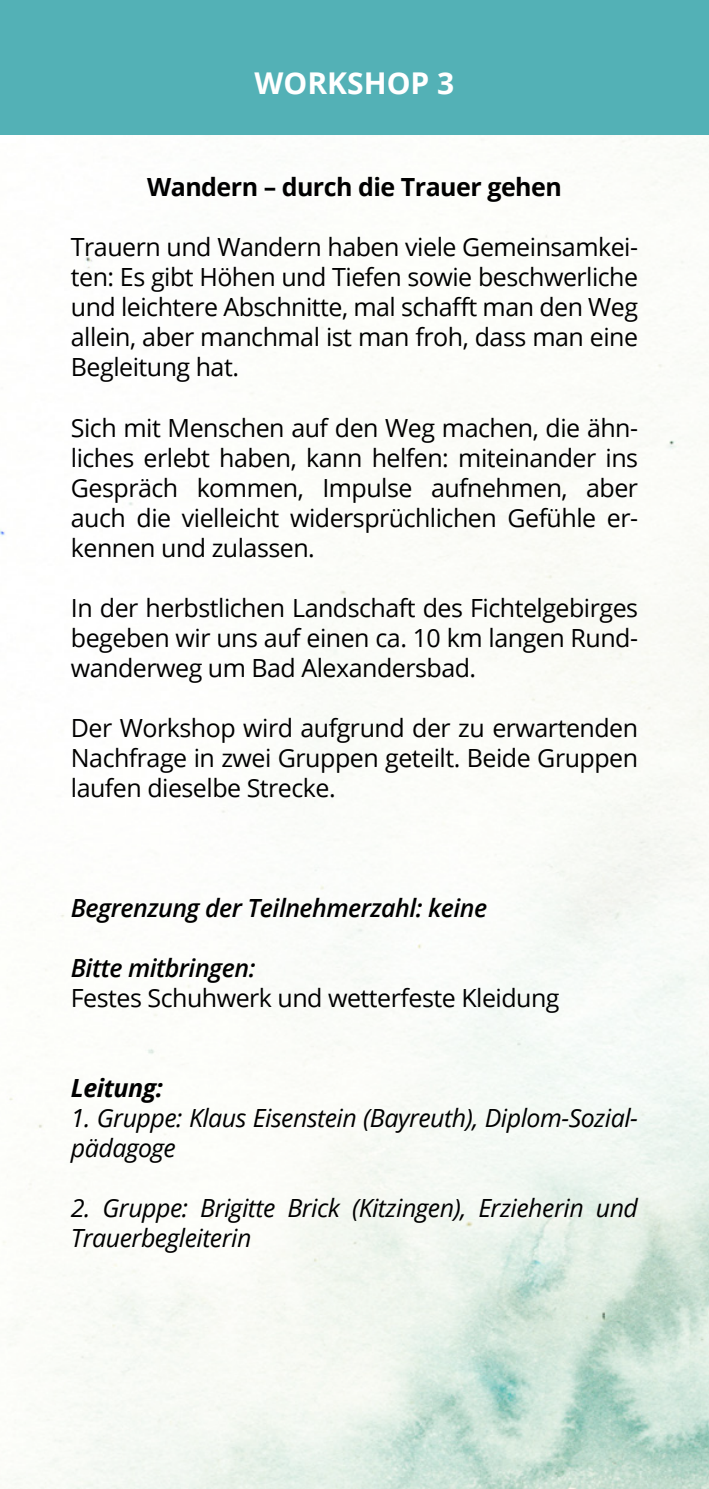
<style>
.page{position:relative;width:709px;height:1489px;background:#fff}
.page>*{position:absolute;margin:0;border:0;box-sizing:border-box;transform-origin:0 0}
.t1{font:700 30px "Open Sans";color:#fff}
.t2{font:25px/30px "Open Sans";letter-spacing:-.02em;color:#000;text-align:justify}
.t3{font:italic 25px/30px "Open Sans";letter-spacing:-.02em;color:#000}
.t4{font:italic 600 25px "Open Sans";letter-spacing:-.02em;color:#000}
.t5{font:700 25px "Open Sans";letter-spacing:-.02em;color:#000}
.t6{font:italic 700 25px "Open Sans";letter-spacing:-.02em;color:#000}
</style>
<div class="page">
<img style="left:0;top:138px;width:709px;height:1350px">
<div style="left:0;top:0;width:709px;height:135px;background:#53b1b6"></div>
<p class="t1" style="left:254px;top:62px;width:201px">WORKSHOP 3</p>
<p class="t5" style="left:147px;top:170px;width:416px">Wandern – durch die Trauer gehen</p>
<p class="t2" style="left:71px;top:232px;width:569px">Trauern und Wandern haben viele Gemeinsamkei&shy;ten: Es gibt Höhen und Tiefen sowie beschwerliche und leichtere Abschnitte, mal schafft man den Weg allein, aber manchmal ist man froh, dass man eine Begleitung hat.</p>
<p class="t2" style="left:71px;top:412px;width:569px">Sich mit Menschen auf den Weg machen, die ähn&shy;liches erlebt haben, kann helfen: miteinander ins Gespräch kommen, Impulse aufnehmen, aber auch die vielleicht widersprüchlichen Gefühle er&shy;kennen und zulassen.</p>
<p class="t2" style="left:71px;top:592px;width:569px">In der herbstlichen Landschaft des Fichtelgebirges begeben wir uns auf einen ca. 10 km langen Rund&shy;wanderweg um Bad Alexandersbad.</p>
<p class="t2" style="left:71px;top:712px;width:568px">Der Workshop wird aufgrund der zu erwartenden Nachfrage in zwei Gruppen geteilt. Beide Gruppen laufen dieselbe Strecke.</p>
<p class="t4" style="left:71px;top:890px;width:418px">Begrenzung der Teilnehmerzahl: keine</p>
<p class="t4" style="left:71px;top:950px;width:186px">Bitte mitbringen:</p>
<p class="t2" style="left:71px;top:982px;width:490px">Festes Schuhwerk und wetterfeste Kleidung</p>
<p class="t6" style="left:71px;top:1070px;width:93px">Leitung:</p>
<p class="t3" style="left:71px;top:1102px;width:568px">1. Gruppe: Klaus Eisenstein (Bayreuth), Diplom-Sozial&shy;pädagoge</p>
<p class="t3" style="left:71px;top:1192px;width:568px">2. Gruppe: Brigitte Brick (Kitzingen), Erzieherin und<br>Trauerbegleiterin</p>
</div>
